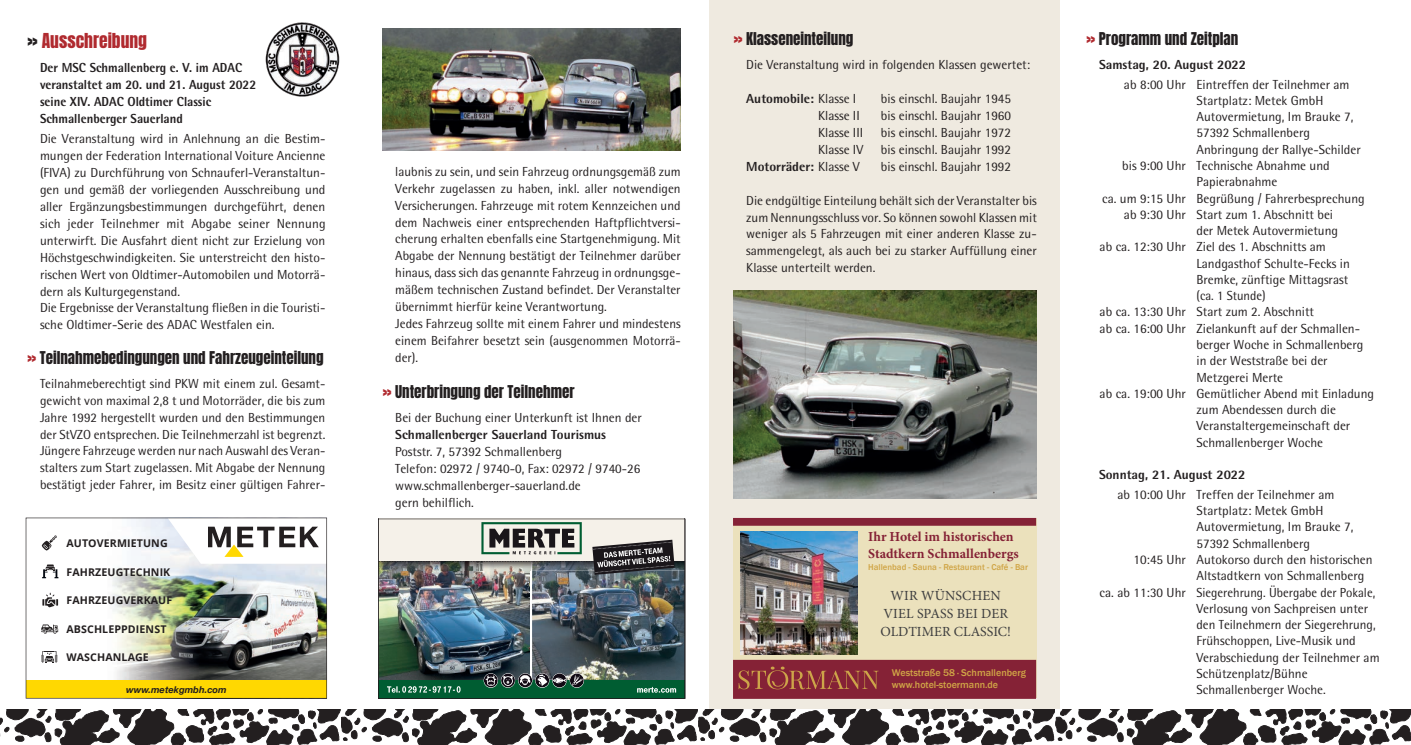
<style>
.page{position:relative;width:1411px;height:745px;background:#fff}
.page>*{position:absolute;margin:0;border:0;box-sizing:border-box;transform-origin:0 0}
.t1{font:17.5px "Anton";color:#b02a2f}
.t2{font:15px "Anton";color:#231f20}
.t3{font:13.88px/17.9px "Minion Pro";letter-spacing:.005em;color:#3e3e3f;text-align:center}
.t4{font:700 13.75px/16.6px "Minion Pro";color:#852236}
.t5{font:13.12px/16.9px "Rotis Semi Sans Std";color:#231f20}
.t6{font:800 13.12px/16.9px "Rotis Semi Sans Std";color:#231f20;scale:.94 1}
.t7{font:800 13.12px "Rotis Semi Sans Std";color:#231f20}
.t8{font:13.12px "Rotis Semi Sans Std";color:#231f20;scale:.96 1}
.t9{font:700 10.62px "Open Sans";letter-spacing:.01em;color:#231f20}
.t10{font:500 10px/11.2px "Franklin Gothic";color:#d0a546}
.t11{font:italic 700 9.38px "Helvetica Neue";color:#231f20}
.t12{font:500 8.75px "Franklin Gothic";color:#d0a546}
.s1{color:#231f20}
.s2{color:#b02a2f}
.s3{font-weight:400}
</style>
<div class="page">
<div style="left:709px;top:0;width:350px;height:709px;background:#efeae0"></div>
<img style="left:265px;top:22px;width:36px;height:62px">
<img style="left:26px;top:517px;width:301px;height:181px">
<img style="left:378px;top:518px;width:307px;height:180px">
<div style="left:733px;top:517px;width:303px;height:179px;background:#ebe1bc"></div>
<div style="left:733px;top:659px;width:303px;height:39px;background:#852236"></div>
<div style="left:733px;top:517px;width:303px;height:8px;background:#852236"></div>
<svg style="left:738px;top:666px;width:140px;height:23px"></svg>
<img style="left:740px;top:531px;width:117px;height:123px">
<svg style="left:0;top:706px;width:1410px;height:38px"></svg>
<img style="left:383px;top:28px;width:297px;height:122px">
<img style="left:733px;top:291px;width:303px;height:207px">
<h1 class="t1" style="left:28px;top:32px;width:121px"><span class="s1">»</span> Ausschreibung</h1>
<p class="t6" style="left:40px;top:59px;width:231px">Der MSC Schmallenberg e. V. im ADAC veranstaltet am 20. und 21. August 2022 seine XIV. ADAC Oldtimer Classic Schmallenberger Sauerland</p>
<p class="t5" style="left:40px;top:130px;width:287px">Die Veranstaltung wird in Anlehnung an die Bestim&shy;mungen der Federation International Voiture Ancienne (FIVA) zu Durchführung von Schnauferl-Veranstaltun&shy;gen und gemäß der vorliegenden Ausschreibung und aller Ergänzungsbestimmungen durchgeführt, denen sich jeder Teilnehmer mit Abgabe seiner Nennung unterwirft. Die Ausfahrt dient nicht zur Erzielung von Höchstgeschwindigkeiten. Sie unterstreicht den histo&shy;rischen Wert von Oldtimer-Automobilen und Motorrä&shy;dern als Kulturgegenstand.<br>Die Ergebnisse der Veranstaltung fließen in die Touristi&shy;sche Oldtimer-Serie des ADAC Westfalen ein.</p>
<p class="t2" style="left:28px;top:349px;width:297px"><span class="s2">»</span> Teilnahmebedingungen und Fahrzeugeinteilung</p>
<p class="t5" style="left:40px;top:374px;width:287px;text-align:justify">Teilnahmeberechtigt sind PKW mit einem zul. Gesamt&shy;gewicht von maximal 2,8 t und Motorräder, die bis zum Jahre 1992 hergestellt wurden und den Bestimmungen der StVZO entsprechen. Die Teilnehmerzahl ist begrenzt.<br>Jüngere Fahrzeuge werden nur nach Auswahl des Veran&shy;stalters zum Start zugelassen. Mit Abgabe der Nennung bestätigt jeder Fahrer, im Besitz einer gültigen Fahrer-</p>
<p class="t9" style="left:66px;top:535px;width:103px">AUTOVERMIETUNG</p>
<p class="t9" style="left:66px;top:564px;width:105px">FAHRZEUGTECHNIK</p>
<p class="t9" style="left:66px;top:592px;width:107px">FAHRZEUGVERKAUF</p>
<p class="t9" style="left:66px;top:621px;width:101px">ABSCHLEPPDIENST</p>
<p class="t9" style="left:66px;top:649px;width:84px">WASCHANLAGE</p>
<p class="t11" style="left:126px;top:681px;width:102px">www.metekgmbh.com</p>
<p class="t5" style="left:395px;top:163px;width:287px">laubnis zu sein, und sein Fahrzeug ordnungsgemäß zum Verkehr zugelassen zu haben, inkl. aller notwendigen Versicherungen. Fahrzeuge mit rotem Kennzeichen und dem Nachweis einer entsprechenden Haftpflichtversi&shy;cherung erhalten ebenfalls eine Startgenehmigung. Mit Abgabe der Nennung bestätigt der Teilnehmer darüber hinaus, dass sich das genannte Fahrzeug in ordnungsge&shy;mäßem technischen Zustand befindet. Der Veranstalter übernimmt hierfür keine Verantwortung.<br>Jedes Fahrzeug sollte mit einem Fahrer und mindestens einem Beifahrer besetzt sein (ausgenommen Motorrä&shy;der).</p>
<p class="t2" style="left:383px;top:384px;width:193px"><span class="s2">»</span> Unterbringung der Teilnehmer</p>
<p class="t5" style="left:395px;top:409px;width:248px">Bei der Buchung einer Unterkunft ist Ihnen der</p>
<p class="t7" style="left:395px;top:426px;width:212px">Schmallenberger Sauerland Tourismus</p>
<p class="t5" style="left:395px;top:442px;width:246px">Poststr. 7, 57392 Schmallenberg<br>Telefon: 02972 / 9740-0, Fax: 02972 / 9740-26 www.schmallenberger-sauerland.de<br>gern behilflich.</p>
<p class="t2" style="left:733px;top:31px;width:121px"><span class="s2">»</span> Klasseneinteilung</p>
<p class="t5" style="left:746px;top:56px;width:285px">Die Veranstaltung wird in folgenden Klassen gewertet:</p>
<p class="t7" style="left:746px;top:90px;width:112px">Automobile: <span class="s3">Klasse I</span></p>
<p class="t5" style="left:881px;top:90px;width:132px">bis einschl. Baujahr 1945</p>
<p class="t5" style="left:818px;top:107px;width:43px">Klasse II</p>
<p class="t5" style="left:881px;top:107px;width:132px">bis einschl. Baujahr 1960</p>
<p class="t5" style="left:818px;top:124px;width:47px">Klasse III</p>
<p class="t5" style="left:881px;top:124px;width:132px">bis einschl. Baujahr 1972</p>
<p class="t5" style="left:818px;top:141px;width:47px">Klasse IV</p>
<p class="t5" style="left:881px;top:141px;width:132px">bis einschl. Baujahr 1992</p>
<p class="t7" style="left:746px;top:158px;width:115px">Motorräder: <span class="s3">Klasse V</span></p>
<p class="t5" style="left:881px;top:158px;width:132px">bis einschl. Baujahr 1992</p>
<p class="t5" style="left:746px;top:191px;width:292px;text-align:justify">Die endgültige Einteilung behält sich der Veranstalter bis zum Nennungsschluss vor. So können sowohl Klassen mit weniger als 5 Fahrzeugen mit einer anderen Klasse zu&shy;sammengelegt, als auch bei zu starker Auffüllung einer Klasse unterteilt werden.</p>
<p class="t4" style="left:868px;top:528px;width:152px">Ihr Hotel im historischen<br>Stadtkern Schmallenbergs</p>
<p class="t12" style="left:868px;top:561px;width:161px">Hallenbad - Sauna - Restaurant - Café - Bar</p>
<p class="t3" style="left:880px;top:586px;width:132px">WIR WÜNSCHEN<br>VIEL SPASS BEI DER<br>OLDTIMER CLASSIC!</p>
<p class="t10" style="left:891px;top:667px;width:135px">Weststraße 58 · Schmallenberg www.hotel-stoermann.de</p>
<p class="t2" style="left:1086px;top:31px;width:153px"><span class="s2">»</span> Programm und Zeitplan</p>
<p class="t7" style="left:1098px;top:56px;width:148px">Samstag, 20. August 2022</p>
<p class="t5" style="left:1123px;top:76px;width:227px">ab 8:00 Uhr Eintreffen der Teilnehmer am</p>
<p class="t5" style="left:1196px;top:92px;width:128px">Startplatz: Metek GmbH</p>
<p class="t5" style="left:1196px;top:108px;width:158px">Autovermietung, Im Brauke 7,</p>
<p class="t5" style="left:1196px;top:124px;width:115px">57392 Schmallenberg</p>
<p class="t5" style="left:1196px;top:141px;width:166px">Anbringung der Rallye-Schilder</p>
<p class="t5" style="left:1122px;top:157px;width:209px">bis 9:00 Uhr Technische Abnahme und</p>
<p class="t5" style="left:1196px;top:173px;width:82px">Papier abnahme</p>
<p class="t5" style="left:1102px;top:189px;width:264px">ca. um 9:15 Uhr Begrüßung / Fahrerbesprechung</p>
<p class="t5" style="left:1123px;top:206px;width:211px">ab 9:30 Uhr Start zum 1. Abschnitt bei</p>
<p class="t5" style="left:1196px;top:222px;width:143px">der Metek Autovermietung</p>
<p class="t5" style="left:1099px;top:238px;width:228px">ab ca. 12:30 Uhr Ziel des 1. Abschnitts am</p>
<p class="t5" style="left:1196px;top:254px;width:155px">Landgasthof Schulte-Fecks in</p>
<p class="t5" style="left:1196px;top:271px;width:153px">Bremke, zünftige Mittagsrast</p>
<p class="t8" style="left:1196px;top:288px;width:73px">(ca. 1 Stunde)</p>
<p class="t5" style="left:1099px;top:303px;width:216px">ab ca. 13:30 Uhr Start zum 2. Abschnitt</p>
<p class="t5" style="left:1099px;top:319px;width:262px">ab ca. 16:00 Uhr Zielankunft auf der Schmallen-</p>
<p class="t5" style="left:1196px;top:336px;width:168px">berger Woche in Schmallenberg</p>
<p class="t5" style="left:1196px;top:352px;width:133px">in der Weststraße bei der</p>
<p class="t5" style="left:1196px;top:368px;width:88px">Metzgerei Merte</p>
<p class="t5" style="left:1099px;top:384px;width:276px">ab ca. 19:00 Uhr Gemütlicher Abend mit Einladung</p>
<p class="t5" style="left:1196px;top:401px;width:141px">zum Abendessen durch die</p>
<p class="t5" style="left:1196px;top:417px;width:155px">Veranstaltergemeinschaft der</p>
<p class="t5" style="left:1196px;top:433px;width:128px">Schmallenberger Woche</p>
<p class="t7" style="left:1098px;top:466px;width:148px">Sonntag, 21. August 2022</p>
<p class="t5" style="left:1117px;top:485px;width:218px">ab 10:00 Uhr Treffen der Teilnehmer am</p>
<p class="t5" style="left:1196px;top:502px;width:128px">Start platz: Metek GmbH</p>
<p class="t5" style="left:1196px;top:518px;width:158px">Autovermietung, Im Brauke 7,</p>
<p class="t5" style="left:1196px;top:534px;width:115px">57392 Schmallenberg</p>
<p class="t5" style="left:1133px;top:550px;width:241px">10:45 Uhr Autokorso durch den historischen</p>
<p class="t5" style="left:1196px;top:567px;width:169px">Altstadtkern von Schmallenberg</p>
<p class="t5" style="left:1099px;top:583px;width:277px">ca. ab 11:30 Uhr Siegerehrung. Übergabe der Pokale,</p>
<p class="t5" style="left:1196px;top:599px;width:173px">Verlosung von Sachpreisen unter</p>
<p class="t5" style="left:1196px;top:615px;width:181px">den Teilnehmern der Siegerehrung,</p>
<p class="t5" style="left:1196px;top:632px;width:161px">Frühschoppen, Live-Musik und</p>
<p class="t5" style="left:1196px;top:648px;width:185px">Verabschiedung der Teilnehmer am</p>
<p class="t5" style="left:1196px;top:664px;width:113px">Schützenplatz/Bühne</p>
<p class="t5" style="left:1196px;top:680px;width:131px">Schmallenberger Woche.</p>
</div>
